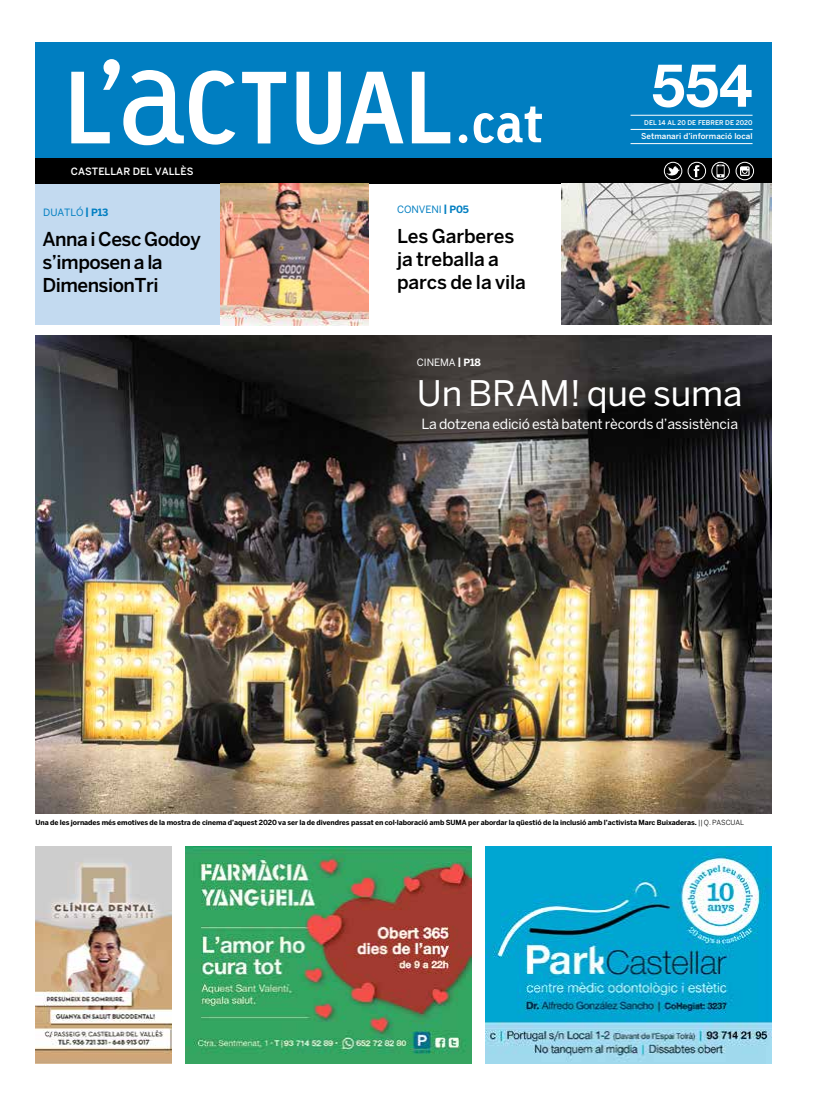
<style>
.page{position:relative;width:820px;height:1106px;background:#fff}
.page>*{position:absolute;margin:0;border:0;box-sizing:border-box;transform-origin:0 0}
.t1{font:700 60px "Helvetica Neue";color:#fff}
.t2{font:700 55px "Linotype Tetria";color:#fff}
.t3{font:35px "Benton Sans";letter-spacing:-.005em;color:#fff}
.t4{font:500 19px/23px "Benton Sans";letter-spacing:-.03em;color:#000}
.t5{font:500 19px/23px "Benton Sans";letter-spacing:-.01em;color:#000}
.t6{font:14px "Benton Sans";letter-spacing:-.015em;color:#fff}
.t7{font:500 10px "Benton Sans";letter-spacing:.005em;color:#fff}
.t8{font:10px "Benton Sans";letter-spacing:-.005em;color:#007ec1}
.t9{font:10px "Benton Sans";letter-spacing:-.005em;color:#fff}
.t10{font:700 10px "Benton Sans";color:#007ec1}
.t11{font:500 8px "Benton Sans";letter-spacing:.005em;color:#fff}
.t12{font:700 7px "Benton Sans";letter-spacing:-.01em;color:#000}
.t13{font:500 6.5px "Benton Sans";letter-spacing:.005em;color:#fff}
.s1{font-weight:700}
.s2{font-weight:400}
</style>
<div class="page">
<img style="left:35px;top:336px;width:736px;height:477px">
<img style="left:35px;top:846px;width:136px;height:217px">
<img style="left:485px;top:846px;width:286px;height:217px">
<img style="left:185px;top:846px;width:286px;height:217px">
<div style="left:35px;top:43px;width:736px;height:115px;background:#007ec1"></div>
<svg style="left:71px;top:59px;width:379px;height:87px"></svg>
<div style="left:35px;top:158px;width:736px;height:26px;background:#000"></div>
<svg style="left:666px;top:166px;width:13px;height:10px"></svg>
<div style="left:663px;top:162px;width:18px;height:18px;border:1px solid #fff;border-radius:50%"></div>
<svg style="left:693px;top:165px;width:6px;height:12px"></svg>
<div style="left:687px;top:162px;width:18px;height:18px;border:1px solid #fff;border-radius:50%"></div>
<div style="left:735px;top:162px;width:18px;height:18px;border:1px solid #fff;border-radius:50%"></div>
<svg style="left:740px;top:166px;width:9px;height:10px"></svg>
<div style="left:711px;top:162px;width:18px;height:18px;border:1px solid #fff;border-radius:50%"></div>
<svg style="left:716px;top:165px;width:8px;height:12px"></svg>
<hr style="left:630px;top:115px;width:122px;height:1px;background:#fff">
<hr style="left:630px;top:129px;width:122px;height:1px;background:#fff">
<hr style="left:630px;top:143px;width:122px;height:1px;background:#fff">
<div style="left:35px;top:184px;width:236px;height:141px;background:#c3daf0"></div>
<img style="left:561px;top:184px;width:210px;height:141px">
<img style="left:220px;top:184px;width:149px;height:141px">
<h3 class="t7" style="left:71px;top:165px;width:124px">CASTELLAR DEL VALLÈS</h3>
<h2 class="t2" style="left:454px;top:88px;width:90px">.cat</h2>
<h3 class="t8" style="left:43px;top:207px;width:67px">duatlÓ <span class="s1">|p13</span></h3>
<h3 class="t8" style="left:397px;top:203px;width:35px">conveni</h3>
<h3 class="t10" style="left:443px;top:203px;width:27px">| P05</h3>
<h3 class="t4" style="left:42px;top:228px;width:160px">Anna i Cesc Godoy s’imposen a la<br>DimensionTri</h3>
<h3 class="t5" style="left:397px;top:224px;width:130px">Les Garberes ja treballa a parcs de la vila</h3>
<h3 class="t9" style="left:417px;top:356px;width:65px">CINEMA <span class="s1">| P18</span></h3>
<h1 class="t1" style="left:651px;top:38px;width:102px">554</h1>
<p class="t13" style="left:644px;top:118px;width:110px">DEL 14 AL 20 DE FEBRER DE 2020</p>
<p class="t11" style="left:641px;top:132px;width:113px">Setmanari d’informació local</p>
<h3 class="t3" style="left:417px;top:372px;width:327px">Un BRAM! que suma</h3>
<h3 class="t6" style="left:421px;top:416px;width:318px">La dotzena edició està batent rècords d’assistència</h3>
<p class="t12" style="left:35px;top:817px;width:709px">Una de les jornades més emotives de la mostra de cinema d’aquest 2020 va ser la de divendres passat en col·laboració amb SUMA per abordar la qüestió de la inclusió amb l’activista Marc Buixaderas. <span class="s2">|| Q. PASCUAL</span></p>
</div>
